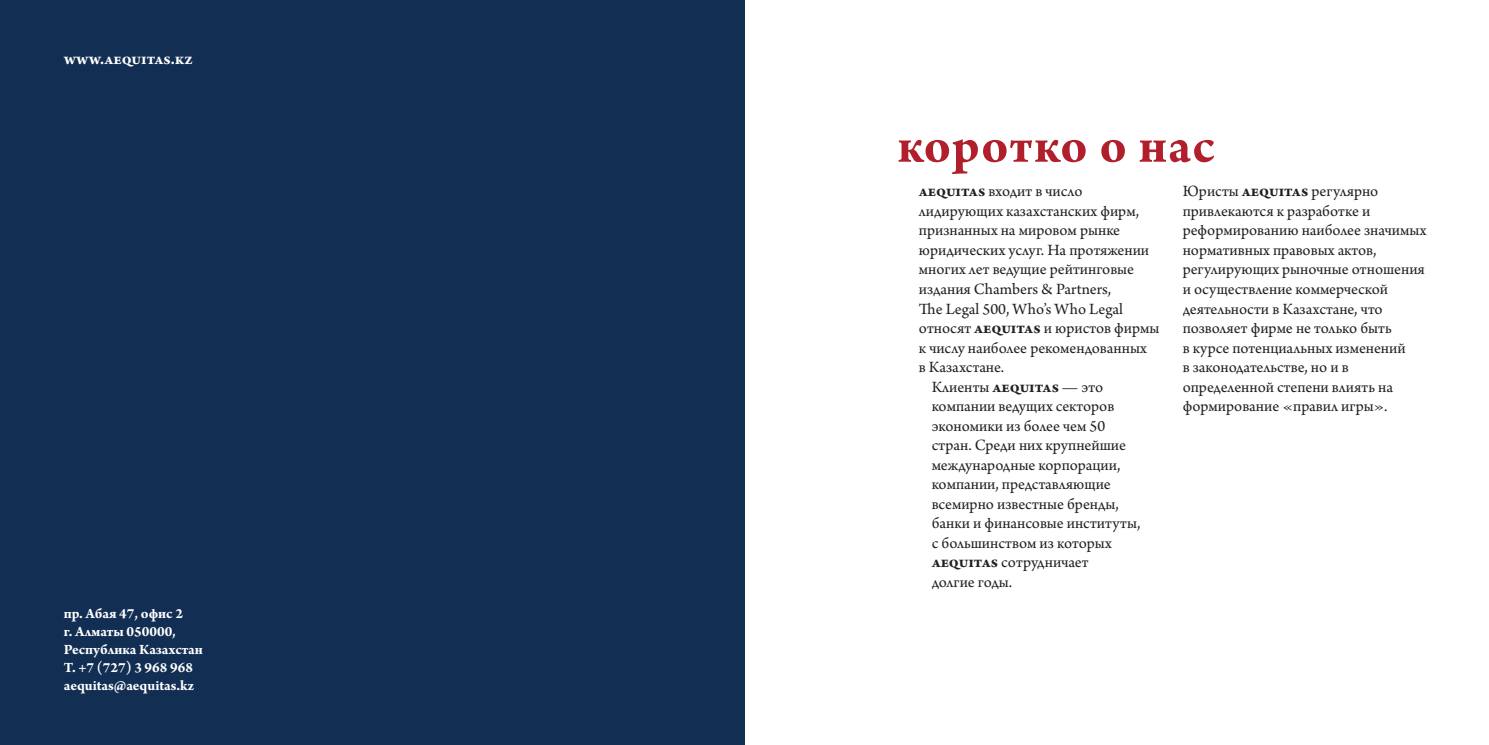
<style>
.page{position:relative;width:1489px;height:745px;background:#fff}
.page>*{position:absolute;margin:0;border:0;box-sizing:border-box;transform-origin:0 0}
.t1{font:700 52.5px "Arno Pro";letter-spacing:.02em;color:#b01f2b}
.t2{font:16.5px/19.5px "Arno Pro";color:#231f20}
.t3{font:700 16.5px "Arno Pro";color:#fff}
.t4{font:700 15px/18px "Arno Pro";color:#fff}
.s1{font-weight:700}
</style>
<div class="page">
<div style="left:0;top:0;width:744px;height:744px;background:#122e53"></div>
<p class="t3" style="left:64px;top:50px;width:131px">www.aequitas.kz</p>
<p class="t4" style="left:64px;top:604px;width:141px">пр. Абая 47, офис 2<br>г. Алматы 050000,<br>Республика Казахстан<br>T. +7 (727) 3 968 968 aequitas@aequitas.kz</p>
<h1 class="t1" style="left:897px;top:115px;width:318px">коротко о нас</h1>
<p class="t2" style="left:1182px;top:182px;width:245px">Юристы <span class="s1">aequitas</span> регулярно привлекаются к разработке и реформированию наиболее значимых нормативных правовых актов, регулирующих рыночные отношения и осуществление коммерческой деятельности в Казахстане, что позволяет фирме не только быть<br>в курсе потенциальных изменений<br>в законодательстве, но и в определенной степени влиять на формирование «правил игры».</p>
<p class="t2" style="left:918px;top:182px;width:165px"><span class="s1">aequitas</span> входит в число</p>
<p class="t2" style="left:918px;top:202px;width:222px">лидирующих казахстанских фирм,</p>
<p class="t2" style="left:918px;top:221px;width:203px">признанных на мировом рынке</p>
<p class="t2" style="left:918px;top:241px;width:232px">юридических услуг. На протяжении</p>
<p class="t2" style="left:918px;top:260px;width:216px">многих лет ведущие рейтинговые</p>
<p class="t2" style="left:918px;top:280px;width:194px">издания Chambers &amp; Partners,</p>
<p class="t2" style="left:918px;top:299px;width:205px">The Legal 500, Who’s Who Legal</p>
<p class="t2" style="left:918px;top:319px;width:242px">относят <span class="s1">aequitas</span> и юристов фирмы</p>
<p class="t2" style="left:918px;top:338px;width:229px">к числу наиболее рекомендованных</p>
<p class="t2" style="left:918px;top:358px;width:87px">в Казахстане.</p>
<p class="t2" style="left:931px;top:377px;width:173px">Клиенты <span class="s1">aequitas</span> — это</p>
<p class="t2" style="left:931px;top:397px;width:184px">компании ведущих секторов</p>
<p class="t2" style="left:931px;top:416px;width:175px">экономики из более чем 50</p>
<p class="t2" style="left:931px;top:436px;width:196px">стран. Среди них крупнейшие</p>
<p class="t2" style="left:931px;top:455px;width:190px">международные корпорации,</p>
<p class="t2" style="left:931px;top:475px;width:180px">компании, представляющие</p>
<p class="t2" style="left:931px;top:494px;width:189px">всемирно известные бренды,</p>
<p class="t2" style="left:931px;top:514px;width:210px">банки и финансовые институты,</p>
<p class="t2" style="left:931px;top:533px;width:181px">с большинством из которых</p>
<p class="t2" style="left:931px;top:553px;width:158px"><span class="s1">aequitas</span> сотрудничает</p>
<p class="t2" style="left:931px;top:572px;width:82px">долгие годы.</p>
</div>
